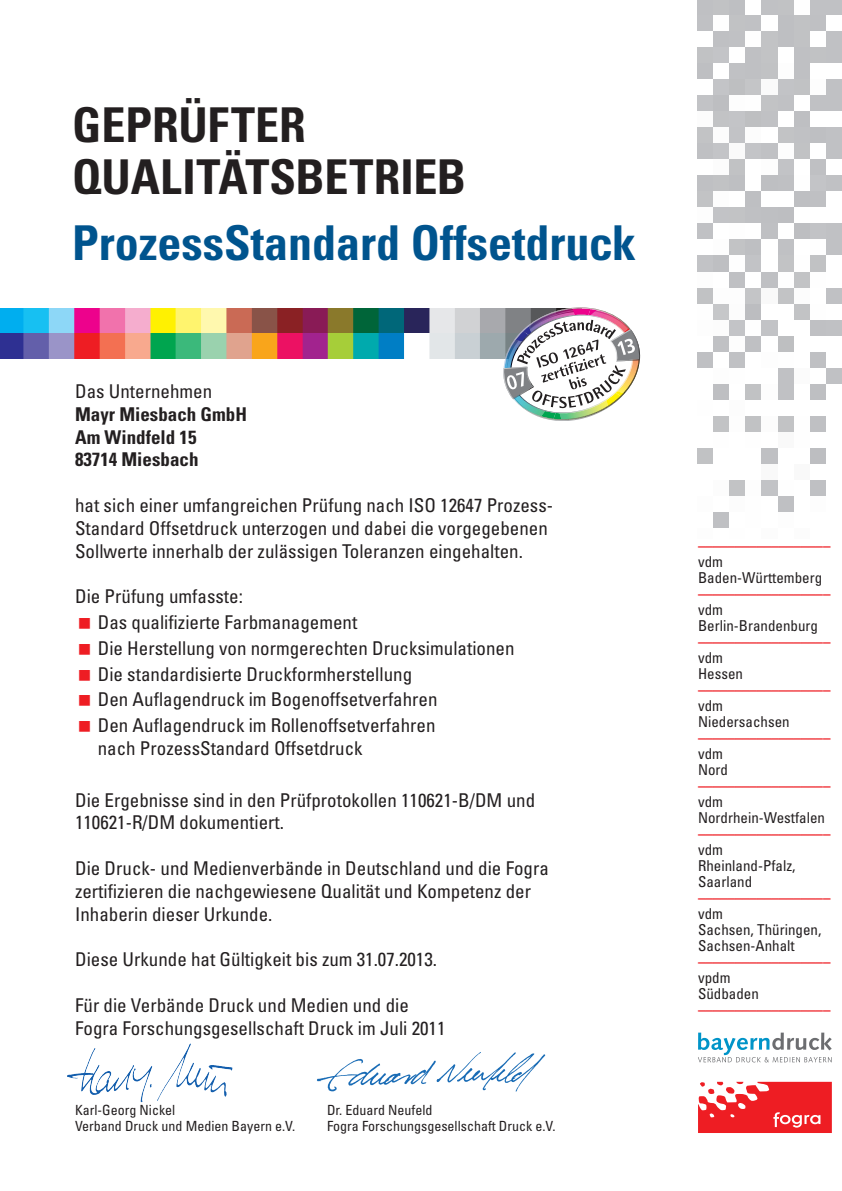
<style>
.page{position:relative;width:842px;height:1191px;background:#fff}
.page>*{position:absolute;margin:0;border:0;box-sizing:border-box;transform-origin:0 0}
.t1{font:700 condensed 48px "Univers";color:#00548e}
.t2{font:700 condensed 48px/52px "Univers";color:#231f20}
.t3{font:condensed 19px/22.8px "Univers";color:#231f20}
.t4{font:700 condensed 19px/22.8px "Univers";color:#231f20}
.t5{font:700 condensed 15px "Univers";color:#ee1d23}
.t6{font:condensed 15px/16px "Univers";color:#231f20}
.t7{font:condensed 14px "Univers";color:#231f20}
</style>
<div class="page">
<img style="left:0;top:308px;width:496px;height:50px">
<svg style="left:698px;top:1081px;width:134px;height:52px"></svg>
<svg style="left:698px;top:1032px;width:134px;height:30px"></svg>
<img style="left:157px;top:1046px;width:32px;height:54px">
<img style="left:317px;top:1052px;width:229px;height:40px">
<img style="left:496px;top:307px;width:145px;height:114px">
<h1 class="t2" style="left:72px;top:99px;width:395px">GEPRÜFTER<br>QUALITÄTSBETRIEB</h1>
<h1 class="t1" style="left:72px;top:213px;width:565px">ProzessStandard Offsetdruck</h1>
<p class="t3" style="left:75px;top:379px;width:139px">Das Unternehmen</p>
<p class="t4" style="left:75px;top:402px;width:174px">Mayr Miesbach GmbH<br>Am Windfeld 15<br>83714 Miesbach</p>
<p class="t3" style="left:75px;top:493px;width:480px">hat sich einer umfangreichen Prüfung nach ISO 12647 Prozess-<br>Standard Offsetdruck unterzogen und dabei die vorgegebenen<br>Sollwerte innerhalb der zulässigen Toleranzen eingehalten.</p>
<p class="t3" style="left:98px;top:583px;width:418px;line-height:25.8px;text-indent:-23px">Die Prüfung umfasste:<br>Das qualifizierte Farbmanagement<br>Die Herstellung von normgerechten Drucksimulationen Die standardisierte Druckformherstellung<br>Den Auflagendruck im Bogenoffsetverfahren<br>Den Auflagendruck im Rollenoffsetverfahren</p>
<p class="t3" style="left:98px;top:736px;width:266px">nach ProzessStandard Offsetdruck</p>
<p class="t3" style="left:75px;top:788px;width:462px">Die Ergebnisse sind in den Prüfprotokollen 110621-B/DM und<br>110621-R/DM dokumentiert.</p>
<p class="t3" style="left:75px;top:856px;width:475px">Die Druck- und Medienverbände in Deutschland und die Fogra zertifizieren die nachgewiesene Qualität und Kompetenz der<br>Inhaberin dieser Urkunde.</p>
<p class="t3" style="left:75px;top:948px;width:363px">Diese Urkunde hat Gültigkeit bis zum 31.07.2013.</p>
<p class="t3" style="left:75px;top:993px;width:372px">Für die Verbände Druck und Medien und die<br>Fogra Forschungsgesellschaft Druck im Juli 2011</p>
<p class="t7" style="left:75px;top:1100px;width:102px">Karl-Georg Nickel</p>
<p class="t7" style="left:327px;top:1100px;width:107px">Dr. Eduard Neufeld</p>
<p class="t7" style="left:75px;top:1116px;width:222px">Verband Druck und Medien Bayern e.V.</p>
<p class="t7" style="left:327px;top:1116px;width:230px">Fogra Forschungsgesellschaft Druck e.V.</p>
<p class="t5" style="left:698px;top:536px;width:134px">––––––––––––––––––</p>
<p class="t6" style="left:698px;top:553px;width:126px">vdm<br>Baden-Württemberg</p>
<p class="t5" style="left:698px;top:584px;width:134px">––––––––––––––––––</p>
<p class="t6" style="left:698px;top:601px;width:121px">vdm<br>Berlin-Brandenburg</p>
<p class="t5" style="left:698px;top:632px;width:134px">––––––––––––––––––</p>
<p class="t6" style="left:698px;top:649px;width:46px">vdm<br>Hessen</p>
<p class="t5" style="left:698px;top:680px;width:134px">––––––––––––––––––</p>
<p class="t6" style="left:698px;top:697px;width:93px">vdm<br>Niedersachsen</p>
<p class="t5" style="left:698px;top:728px;width:134px">––––––––––––––––––</p>
<p class="t6" style="left:698px;top:745px;width:31px">vdm<br>Nord</p>
<p class="t5" style="left:698px;top:776px;width:134px">––––––––––––––––––</p>
<p class="t6" style="left:698px;top:793px;width:129px">vdm<br>Nordrhein-Westfalen</p>
<p class="t5" style="left:698px;top:824px;width:134px">––––––––––––––––––</p>
<p class="t6" style="left:698px;top:841px;width:99px">vdm<br>Rheinland-Pfalz,<br>Saarland</p>
<p class="t5" style="left:698px;top:888px;width:134px">––––––––––––––––––</p>
<p class="t6" style="left:698px;top:905px;width:125px">vdm<br>Sachsen, Thüringen,<br>Sachsen-Anhalt</p>
<p class="t5" style="left:698px;top:952px;width:134px">––––––––––––––––––</p>
<p class="t6" style="left:698px;top:969px;width:62px">vpdm<br>Südbaden</p>
<p class="t5" style="left:698px;top:1000px;width:134px">––––––––––––––––––</p>
</div>
